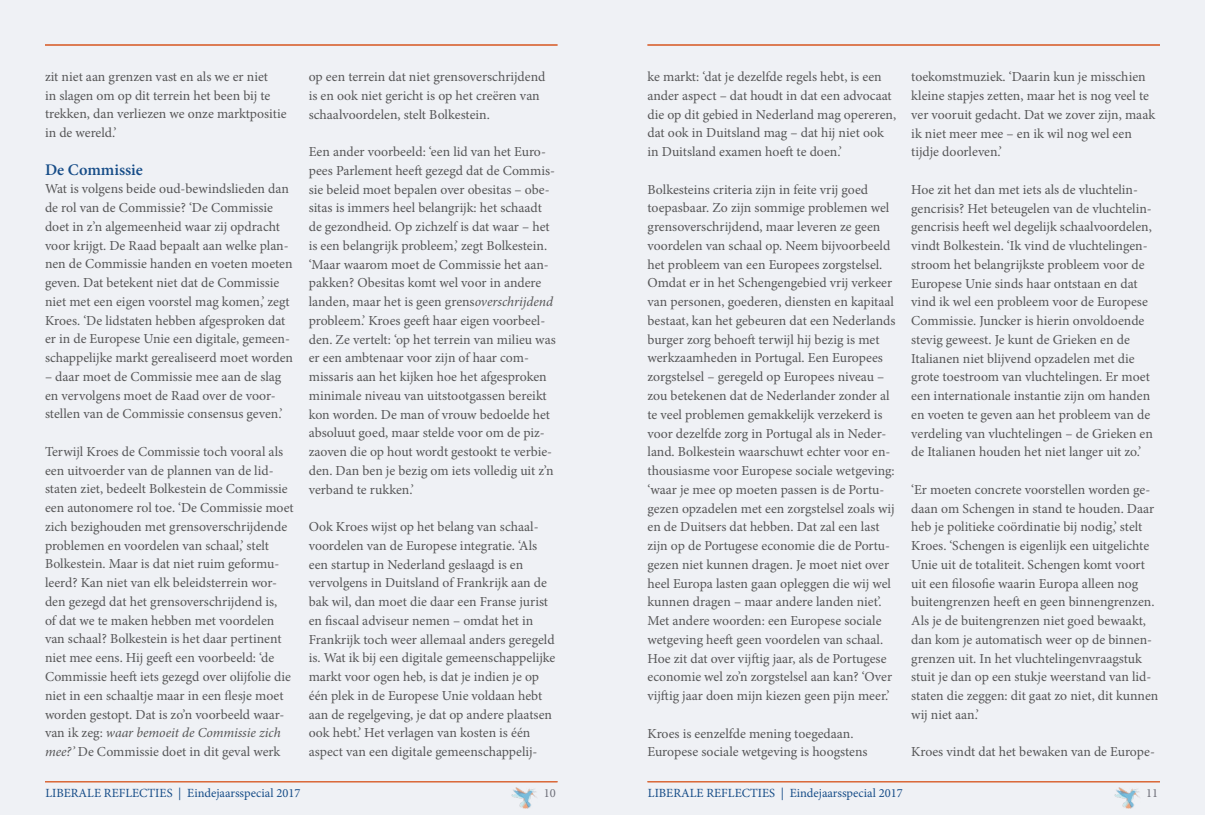
<style>
.page{position:relative;width:1205px;height:815px;background:#fff}
.page>*{position:absolute;margin:0;border:0;box-sizing:border-box;transform-origin:0 0}
.t1{font:600 16.25px "Minion Pro";color:#174d88}
.t2{font:13.75px/18.8px "Minion Pro";color:#565657}
.t3{font:12.5px "Minion Pro";color:#174d88}
.t4{font:12.5px "Minion Pro";color:#6e6f79}
.s1{font-style:italic}
</style>
<div class="page">
<div style="left:0;top:0;width:613px;height:815px;background:#eff1f5"></div>
<div style="left:592px;top:0;width:613px;height:815px;background:#eff1f5"></div>
<img style="left:512px;top:787px;width:25px;height:21px">
<img style="left:1114px;top:787px;width:26px;height:21px">
<hr style="left:45px;top:44px;width:512px;height:2px;background:#da6a3b">
<hr style="left:45px;top:781px;width:512px;height:1px;background:#da6a3b">
<hr style="left:647px;top:781px;width:513px;height:1px;background:#da6a3b">
<hr style="left:647px;top:44px;width:513px;height:2px;background:#da6a3b">
<p class="t2" style="left:45px;top:67px;width:243px">zit niet aan grenzen vast en als we er niet<br>in slagen om op dit terrein het been bij te trekken, dan verliezen we onze marktpositie in de wereld.’</p>
<p class="t1" style="left:45px;top:158px;width:100px">De Commissie</p>
<p class="t2" style="left:45px;top:180px;width:250px">Wat is volgens beide oud-bewindslieden dan de rol van de Commissie? ‘De Commissie doet in z’n algemeenheid waar zij opdracht voor krijgt. De Raad bepaalt aan welke plan&shy;nen de Commissie handen en voeten moeten geven. Dat betekent niet dat de Commissie niet met een eigen voorstel mag komen,’ zegt Kroes. ‘De lidstaten hebben afgesproken dat er in de Europese Unie een digitale, gemeen&shy;schappelijke markt gerealiseerd moet worden</p>
<p class="t2" style="left:45px;top:367px;width:239px">– daar moet de Commissie mee aan de slag en vervolgens moet de Raad over de voor&shy;stellen van de Commissie consensus geven.’</p>
<p class="t2" style="left:45px;top:442px;width:250px">Terwijl Kroes de Commissie toch vooral als een uitvoerder van de plannen van de lid&shy;staten ziet, bedeelt Bolkestein de Commissie een autonomere rol toe. ‘De Commissie moet zich bezighouden met grensoverschrijdende problemen en voordelen van schaal,’ stelt Bolkestein. Maar is dat niet ruim geformu&shy;leerd? Kan niet van elk beleidsterrein wor&shy;den gezegd dat het grensoverschrijdend is,<br>of dat we te maken hebben met voordelen van schaal? Bolkestein is het daar pertinent niet mee eens. Hij geeft een voorbeeld: ‘de Commissie heeft iets gezegd over olijfolie die niet in een schaaltje maar in een flesje moet worden gestopt. Dat is zo’n voorbeeld waar&shy;van ik zeg: <span class="s1">waar bemoeit de Commissie zich mee?’</span> De Commissie doet in dit geval werk</p>
<p class="t2" style="left:309px;top:67px;width:238px">op een terrein dat niet grensoverschrijdend is en ook niet gericht is op het creëren van schaalvoordelen, stelt Bolkestein.</p>
<p class="t2" style="left:309px;top:142px;width:248px">Een ander voorbeeld: ‘een lid van het Euro&shy;pees Parlement heeft gezegd dat de Commis&shy;sie beleid moet bepalen over obesitas – obe&shy;sitas is immers heel belangrijk: het schaadt de gezondheid. Op zichzelf is dat waar – het is een belangrijk probleem,’ zegt Bolkestein. ‘Maar waarom moet de Commissie het aan&shy;pakken? Obesitas komt wel voor in andere landen, maar het is geen grens<span class="s1">overschrijdend </span>probleem.’ Kroes geeft haar eigen voorbeel&shy;den. Ze vertelt: ‘op het terrein van milieu was er een ambtenaar voor zijn of haar com&shy;missaris aan het kijken hoe het afgesproken minimale niveau van uitstootgassen bereikt kon worden. De man of vrouw bedoelde het absoluut goed, maar stelde voor om de piz&shy;zaoven die op hout wordt gestookt te verbie&shy;den. Dan ben je bezig om iets volledig uit z’n verband te rukken.’</p>
<p class="t2" style="left:309px;top:517px;width:248px">Ook Kroes wijst op het belang van schaal&shy;voordelen van de Europese integratie. ‘Als een startup in Nederland geslaagd is en vervolgens in Duitsland of Frankrijk aan de bak wil, dan moet die daar een Franse jurist en fiscaal adviseur nemen – omdat het in Frankrijk toch weer allemaal anders geregeld is. Wat ik bij een digitale gemeenschappelijke markt voor ogen heb, is dat je indien je op één plek in de Europese Unie voldaan hebt aan de regelgeving, je dat op andere plaatsen ook hebt.’ Het verlagen van kosten is één aspect van een digitale gemeenschappelij-</p>
<p class="t2" style="left:647px;top:67px;width:250px">ke markt: ‘dat je dezelfde regels hebt, is een ander aspect – dat houdt in dat een advocaat die op dit gebied in Nederland mag opereren, dat ook in Duitsland mag – dat hij niet ook in Duitsland examen hoeft te doen.’</p>
<p class="t2" style="left:647px;top:180px;width:249px">Bolkesteins criteria zijn in feite vrij goed toepasbaar. Zo zijn sommige problemen wel grensoverschrijdend, maar leveren ze geen voordelen van schaal op. Neem bijvoorbeeld het probleem van een Europees zorgstelsel.<br>Omdat er in het Schengengebied vrij verkeer van personen, goederen, diensten en kapitaal bestaat, kan het gebeuren dat een Nederlands burger zorg behoeft terwijl hij bezig is met werkzaamheden in Portugal. Een Europees zorgstelsel – geregeld op Europees niveau – zou betekenen dat de Nederlander zonder al te veel problemen gemakkelijk verzekerd is voor dezelfde zorg in Portugal als in Neder&shy;land. Bolkestein waarschuwt echter voor en&shy;thousiasme voor Europese sociale wetgeving: ‘waar je mee op moeten passen is de Portu&shy;gezen opzadelen met een zorgstelsel zoals wij en de Duitsers dat hebben. Dat zal een last zijn op de Portugese economie die de Portu&shy;gezen niet kunnen dragen. Je moet niet over heel Europa lasten gaan opleggen die wij wel kunnen dragen – maar andere landen niet’.<br>Met andere woorden: een Europese sociale wetgeving heeft geen voordelen van schaal.<br>Hoe zit dat over vijftig jaar, als de Portugese economie wel zo’n zorgstelsel aan kan? ‘Over vijftig jaar doen mijn kiezen geen pijn meer.’</p>
<p class="t2" style="left:647px;top:724px;width:222px">Kroes is eenzelfde mening toegedaan.<br>Europese sociale wetgeving is hoogstens</p>
<p class="t2" style="left:911px;top:68px;width:245px">toekomstmuziek. ‘Daarin kun je misschien kleine stapjes zetten, maar het is nog veel te ver vooruit gedacht. Dat we zover zijn, maak ik niet meer mee – en ik wil nog wel een tijdje doorleven.’</p>
<p class="t2" style="left:911px;top:180px;width:243px">Hoe zit het dan met iets als de vluchtelin&shy;gencrisis? Het beteugelen van de vluchtelin&shy;gencrisis heeft wel degelijk schaalvoordelen, vindt Bolkestein. ‘Ik vind de vluchtelingen&shy;stroom het belangrijkste probleem voor de Europese Unie sinds haar ontstaan en dat vind ik wel een probleem voor de Europese Commissie. Juncker is hierin onvoldoende stevig geweest. Je kunt de Grieken en de Italianen niet blijvend opzadelen met die grote toestroom van vluchtelingen. Er moet een internationale instantie zijn om handen en voeten te geven aan het probleem van de verdeling van vluchtelingen – de Grieken en de Italianen houden het niet langer uit zo.’</p>
<p class="t2" style="left:911px;top:480px;width:249px">‘Er moeten concrete voorstellen worden ge&shy;daan om Schengen in stand te houden. Daar heb je politieke coördinatie bij nodig,’ stelt Kroes. ‘Schengen is eigenlijk een uitgelichte Unie uit de totaliteit. Schengen komt voort uit een filosofie waarin Europa alleen nog buitengrenzen heeft en geen binnengrenzen.<br>Als je de buitengrenzen niet goed bewaakt, dan kom je automatisch weer op de binnen&shy;grenzen uit. In het vluchtelingenvraagstuk stuit je dan op een stukje weerstand van lid&shy;staten die zeggen: dit gaat zo niet, dit kunnen wij niet aan.’</p>
<p class="t2" style="left:911px;top:743px;width:245px">Kroes vindt dat het bewaken van de Europe-</p>
<p class="t3" style="left:45px;top:785px;width:256px">LIBERALE REFLECTIES | Eindejaarsspecial 2017</p>
<p class="t4" style="left:544px;top:785px;width:14px">10</p>
<p class="t3" style="left:648px;top:785px;width:256px">LIBERALE REFLECTIES | Eindejaarsspecial 2017</p>
<p class="t4" style="left:1146px;top:785px;width:14px">11</p>
</div>
